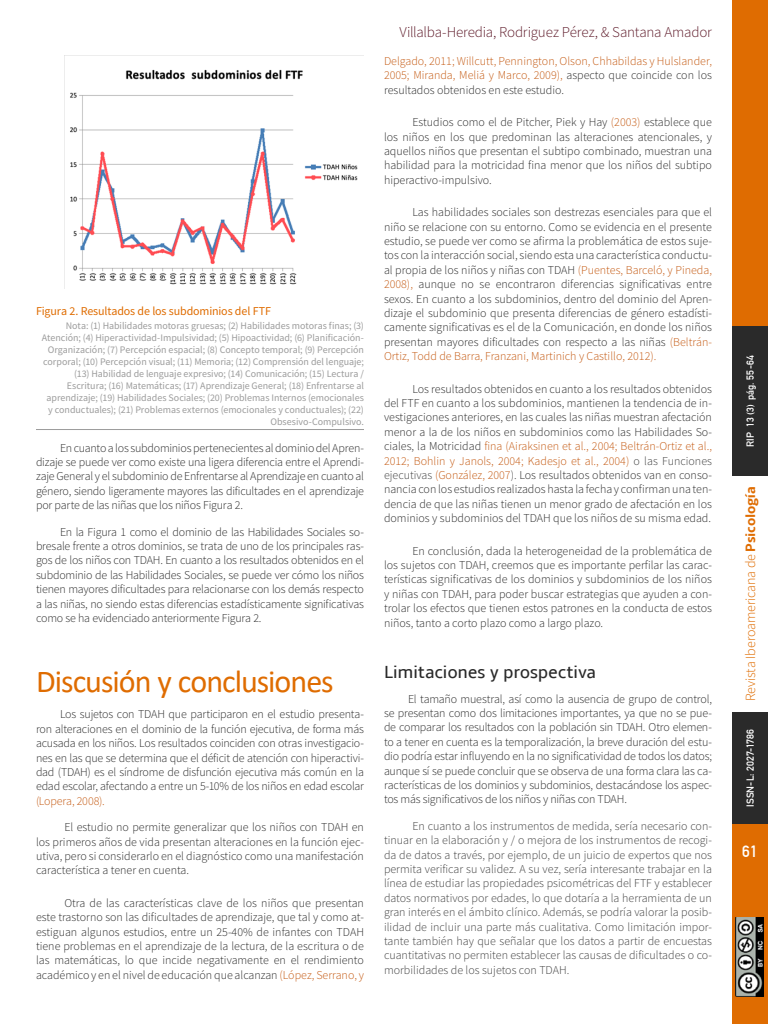
<style>
.page{position:relative;width:768px;height:1024px;background:#fff}
.page>*{position:absolute;margin:0;border:0;box-sizing:border-box;transform-origin:0 0}
.t1{font:32px "Calibri";letter-spacing:-.03em;color:#df6c01}
.t2{font:18px "Amble";letter-spacing:-.015em;color:#2a2a2a}
.t3{font:700 16px "DIN Alternate";color:#fff}
.t4{font:300 15px "Source Sans Pro";letter-spacing:-.015em;color:#5f1c2b}
.t5{font:300 14px "Source Sans Pro";letter-spacing:-.01em;color:#df6c01}
.t6{font:300 12px/14.4px "Source Sans Pro";color:#2a2a2a;text-align:justify}
.t7{font:300 12px/14.4px "Source Sans Pro";color:#404040;text-align:justify}
.t8{font:300 12px/14.4px "Source Sans Pro";color:#c45911;text-align:justify}
.t9{font:12px "Source Sans Pro";letter-spacing:-.01em;color:#df6c01}
.t10{font:10px/12px "Source Sans Pro";color:#9c9c9c;text-align:right}
.t11{font:700 10px "DIN Alternate";letter-spacing:.015em;color:#fff}
.s1{color:#c45911}
.s2{color:#2a2a2a}
.s3{color:#404040}
.s4{font-family:"Amble";font-weight:700}
</style>
<div class="page">
<hr style="left:36px;top:429px;width:328px;height:1px;background:#9c9c9c">
<img style="left:64px;top:56px;width:294px;height:233px">
<div style="left:732px;top:712px;width:36px;height:312px;background:#df6c01"></div>
<div style="left:732px;top:0;width:36px;height:476px;background:#df6c01"></div>
<div style="left:732px;top:326px;width:36px;height:150px;background:#2a2a2a"></div>
<div style="left:732px;top:712px;width:36px;height:112px;background:#2a2a2a"></div>
<img style="left:736px;top:917px;width:27px;height:80px">
<p class="t9" style="left:36px;top:304px;width:237px">Figura 2. Resultados de los subdominios del FTF</p>
<p class="t10" style="left:42px;top:320px;width:324px">Nota: (1) Habilidades motoras gruesas; (2) Habilidades motoras finas; (3)<br>Atención; (4) Hiperactividad-Impulsividad; (5) Hipoactividad; (6) Planificación-Organización; (7) Percepción espacial; (8) Concepto temporal; (9) Percepción corporal; (10) Percepción visual; (11) Memoria; (12) Comprensión del lenguaje; (13) Habilidad de lenguaje expresivo; (14) Comunicación; (15) Lectura / Escritura; (16) Matemáticas; (17) Aprendizaje General; (18) Enfrentarse al aprendizaje; (19) Habilidades Sociales; (20) Problemas Internos (emocionales y conductuales); (21) Problemas externos (emocionales y conductuales); (22)<br>Obsesivo-Compulsivo.</p>
<p class="t6" style="left:36px;top:441px;width:330px;text-indent:24px">En cuanto a los subdominios pertenecientes al dominio del Apren&shy;dizaje se puede ver como existe una ligera diferencia entre el Aprendi&shy;zaje General y el subdominio de Enfrentarse al Aprendizaje en cuanto al género, siendo ligeramente mayores las dificultades en el aprendizaje por parte de las niñas que los niños Figura 2.</p>
<p class="t6" style="left:36px;top:525px;width:330px;text-indent:24px">En la Figura 1 como el dominio de las Habilidades Sociales so&shy;bresale frente a otros dominios, se trata de uno de los principales ras&shy;gos de los niños con TDAH. En cuanto a los resultados obtenidos en el subdominio de las Habilidades Sociales, se puede ver cómo los niños tienen mayores dificultades para relacionarse con los demás respecto a las niñas, no siendo estas diferencias estadísticamente significativas como se ha evidenciado anteriormente Figura 2.</p>
<h1 class="t1" style="left:36px;top:659px;width:299px">Discusión y conclusiones</h1>
<p class="t6" style="left:36px;top:707px;width:329px;text-indent:24px">Los sujetos con TDAH que participaron en el estudio presenta&shy;ron alteraciones en el dominio de la función ejecutiva, de forma más acusada en los niños. Los resultados coinciden con otras investigacio&shy;nes en las que se determina que el déficit de atención con hiperactivi&shy;dad (TDAH) es el síndrome de disfunción ejecutiva más común en la edad escolar, afectando a entre un 5-10% de los niños en edad escolar</p>
<p class="t8" style="left:36px;top:794px;width:70px">(Lopera, 2008).</p>
<p class="t6" style="left:36px;top:820px;width:329px;text-indent:28px">El estudio no permite generalizar que los niños con TDAH en los primeros años de vida presentan alteraciones en la función ejec&shy;utiva, pero si considerarlo en el diagnóstico como una manifestación característica a tener en cuenta.</p>
<p class="t6" style="left:36px;top:896px;width:330px;text-indent:28px">Otra de las características clave de los niños que presentan este trastorno son las dificultades de aprendizaje, que tal y como at&shy;estiguan algunos estudios, entre un 25-40% de infantes con TDAH tiene problemas en el aprendizaje de la lectura, de la escritura o de las matemáticas, lo que incide negativamente en el rendimiento académico y en el nivel de educación que alcanzan <span class="s1">(López, Serrano, y</span></p>
<p class="t4" style="left:400px;top:23px;width:314px">Villalba-Heredia, Rodriguez Pérez, &amp; Santana Amador</p>
<p class="t8" style="left:384px;top:54px;width:329px">Delgado, 2011; Willcutt, Pennington, Olson, Chhabildas y Hulslander, 2005; Miranda, Meliá y Marco, 2009), <span class="s2">aspecto que coincide con los resultados obtenidos en este estudio.</span></p>
<p class="t6" style="left:384px;top:115px;width:330px;text-indent:28px">Estudios como el de Pitcher, Piek y Hay <span class="s1">(2003)</span> establece que los niños en los que predominan las alteraciones atencionales, y aquellos niños que presentan el subtipo combinado, muestran una habilidad para la motricidad fina menor que los niños del subtipo hiperactivo-impulsivo.</p>
<p class="t6" style="left:384px;top:205px;width:330px;text-indent:28px">Las habilidades sociales son destrezas esenciales para que el niño se relacione con su entorno. Como se evidencia en el presente estudio, se puede ver como se afirma la problemática de estos suje&shy;tos con la interacción social, siendo esta una característica conductu&shy;al propia de los niños y niñas con TDAH <span class="s1">(Puentes, Barceló, y Pineda, 2008),</span> aunque no se encontraron diferencias significativas entre sexos. En cuanto a los subdominios, dentro del dominio del Apren&shy;dizaje el subdominio que presenta diferencias de género estadísti&shy;camente significativas es el de la Comunicación, en donde los niños presentan mayores dificultades con respecto a las niñas <span class="s1">(Beltrán-Ortiz, Todd de Barra, Franzani, Martinich y Castillo, 2012).</span></p>
<p class="t6" style="left:384px;top:381px;width:330px;text-indent:28px">Los resultados obtenidos en cuanto a los resultados obtenidos del FTF en cuanto a los subdominios, mantienen la tendencia de in&shy;vestigaciones anteriores, en las cuales las niñas muestran afectación menor a la de los niños en subdominios como las Habilidades So&shy;ciales, la Motricidad <span class="s1">fina (Airaksinen et al., 2004; Beltrán-Ortiz et al., 2012; Bohlin y Janols, 2004; Kadesjo et al., 2004)</span> <span class="s3">o las Funciones ejecutivas</span> <span class="s1">(González, 2007</span><span class="s3">).</span> Los resultados obtenidos van en conso&shy;nancia con los estudios realizados hasta la fecha y confirman una ten&shy;dencia de que las niñas tienen un menor grado de afectación en los dominios y subdominios del TDAH que los niños de su misma edad.</p>
<p class="t6" style="left:384px;top:543px;width:330px;text-indent:28px">En conclusión, dada la heterogeneidad de la problemática de los sujetos con TDAH, creemos que es importante perfilar las carac&shy;terísticas significativas de los dominios y subdominios de los niños y niñas con TDAH, para poder buscar estrategias que ayuden a con&shy;trolar los efectos que tienen estos patrones en la conducta de estos niños, tanto a corto plazo como a largo plazo.</p>
<h2 class="t2" style="left:384px;top:662px;width:214px">Limitaciones y prospectiva</h2>
<p class="t6" style="left:384px;top:691px;width:330px;text-indent:24px">El tamaño muestral, así como la ausencia de grupo de control, se presentan como dos limitaciones importantes, ya que no se pue&shy;de comparar los resultados con la población sin TDAH. Otro elemen&shy;to a tener en cuenta es la temporalización, la breve duración del estu&shy;dio podría estar influyendo en la no significatividad de todos los datos; aunque sí se puede concluir que se observa de una forma clara las ca&shy;racterísticas de los dominios y subdominios, destacándose los aspec&shy;tos más significativos de los niños y niñas con TDAH.</p>
<p class="t7" style="left:384px;top:819px;width:330px;text-indent:28px">En cuanto a los instrumentos de medida, sería necesario con&shy;tinuar en la elaboración y / o mejora de los instrumentos de recogi&shy;da de datos a través, por ejemplo, de un juicio de expertos que nos permita verificar su validez. A su vez, sería interesante trabajar en la línea de estudiar las propiedades psicométricas del FTF y establecer datos normativos por edades, lo que dotaría a la herramienta de un gran interés en el ámbito clínico. Además, se podría valorar la posib&shy;ilidad de incluir una parte más cualitativa. Como limitación impor&shy;tante también hay que señalar que los datos a partir de encuestas cuantitativas no permiten establecer las causas de dificultades o co&shy;morbilidades de los sujetos con TDAH.</p>
<p class="t11" style="left:743px;top:447px;width:94px;rotate:-90deg">RIP 13 (3) pág. 55-64</p>
<p class="t5" style="left:742px;top:701px;width:216px;rotate:-90deg">Revista Iberoamericana de <span class="s4">Psicología</span></p>
<p class="t11" style="left:743px;top:807px;width:79px;rotate:-90deg">ISSN-L: 2027-1786</p>
<h3 class="t3" style="left:742px;top:839px;width:17px">61</h3>
</div>
